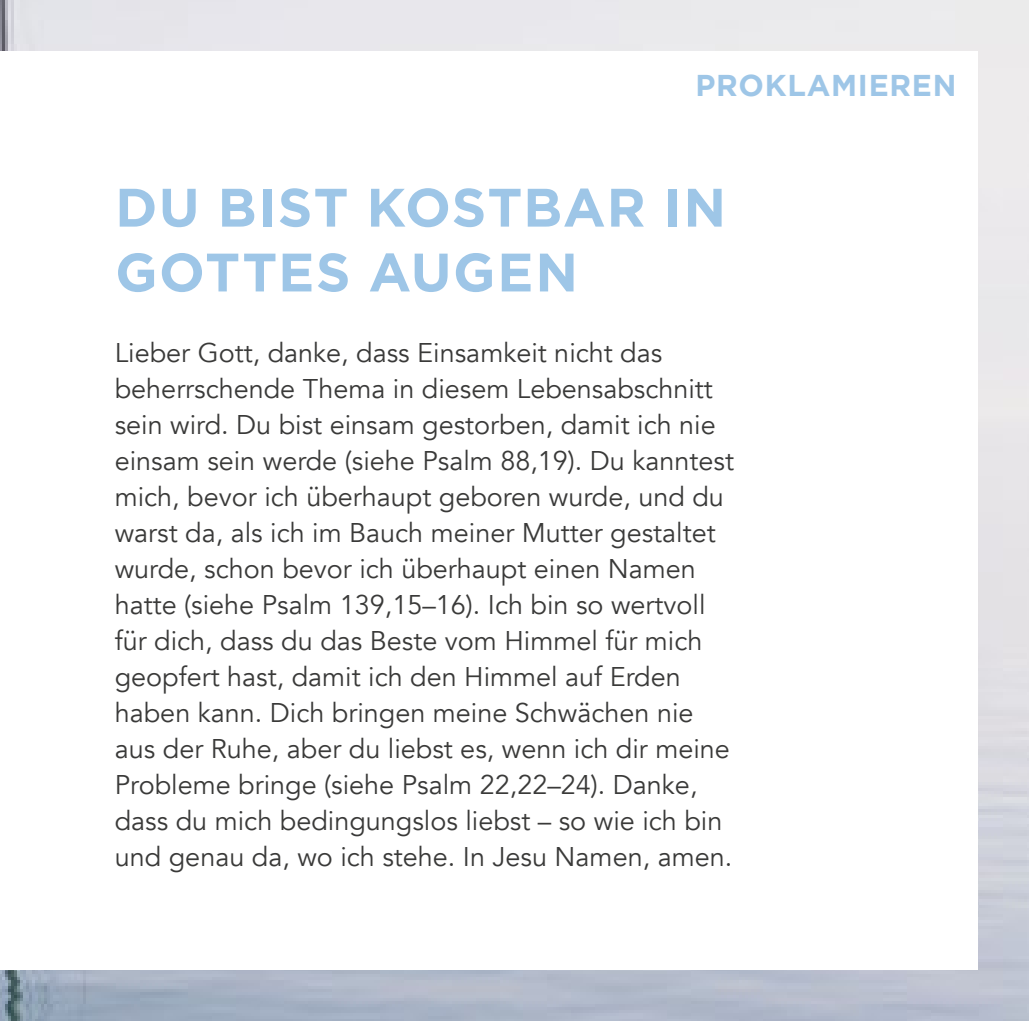
<style>
.page{position:relative;width:1029px;height:1021px;background:#fff}
.page>*{position:absolute;margin:0;border:0;box-sizing:border-box;transform-origin:0 0}
.t1{font:700 54px/64.8px "Gotham";letter-spacing:.025em;color:#9ec6e7}
.t2{font:700 30px "Gotham";letter-spacing:.025em;color:#9ec6e7}
.t3{font:27px/36px "Avenir";color:#3a3a39}
</style>
<div class="page">
<img style="left:0;top:0;width:1029px;height:1020px">
<div style="left:0;top:51px;width:978px;height:918px;background:#fff"></div>
<p class="t2" style="left:695px;top:68px;width:263px">PROKLAMIEREN</p>
<h1 class="t1" style="left:115px;top:174px;width:612px">DU BIST KOSTBAR IN<br>GOTTES AUGEN</h1>
<p class="t3" style="left:115px;top:335px;width:621px">Lieber Gott, danke, dass Einsamkeit nicht das beherrschende Thema in diesem Lebensabschnitt sein wird. Du bist einsam gestorben, damit ich nie einsam sein werde (siehe Psalm 88,19). Du kanntest mich, bevor ich überhaupt geboren wurde, und du warst da, als ich im Bauch meiner Mutter gestaltet wurde, schon bevor ich überhaupt einen Namen hatte (siehe Psalm 139,15–16). Ich bin so wertvoll für dich, dass du das Beste vom Himmel für mich geopfert hast, damit ich den Himmel auf Erden haben kann. Dich bringen meine Schwächen nie aus der Ruhe, aber du liebst es, wenn ich dir meine Probleme bringe (siehe Psalm 22,22–24). Danke, dass du mich bedingungslos liebst – so wie ich bin und genau da, wo ich stehe. In Jesu Namen, amen.</p>
</div>
